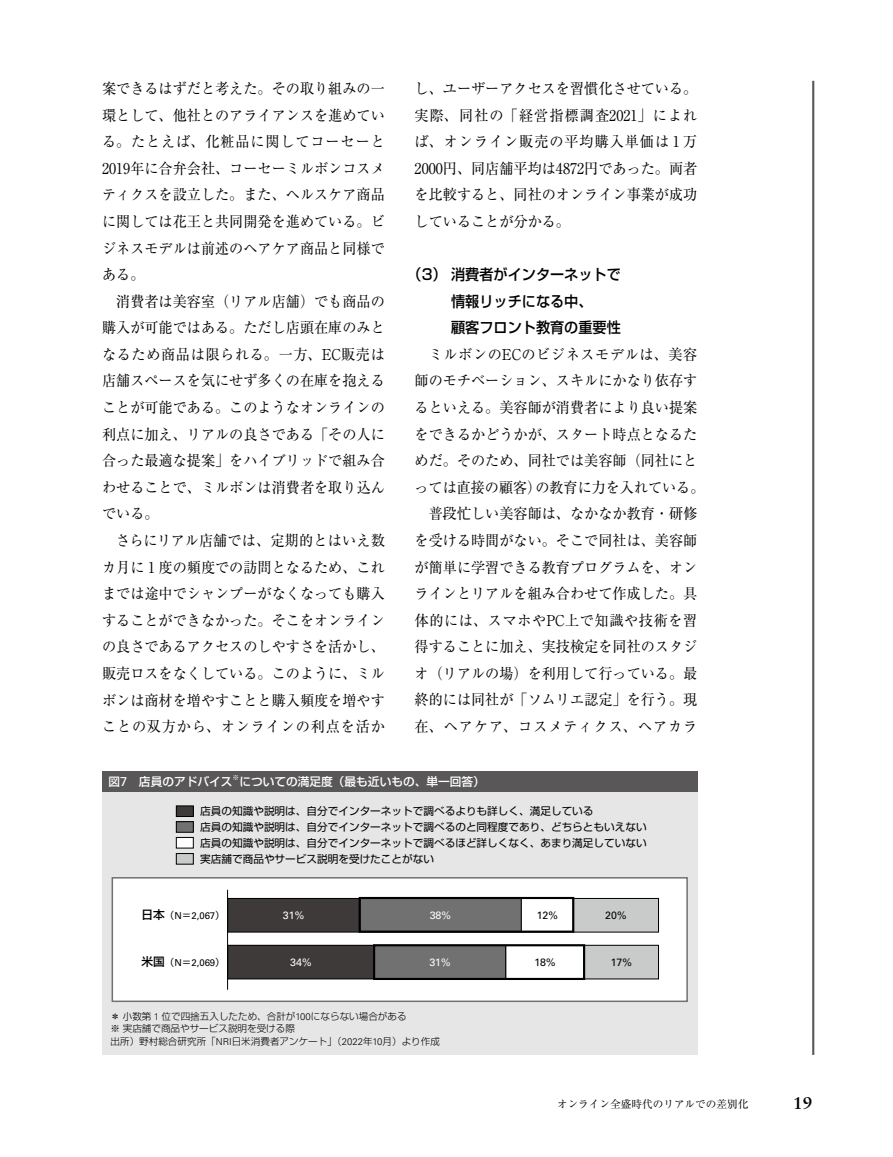
<style>
.page{position:relative;width:893px;height:1157px;background:#fff}
.page>*{position:absolute;margin:0;border:0;box-sizing:border-box;transform-origin:0 0}
.t1{font:700 16.95px "Sabon LT Std";color:#000}
.t2{font:14.85px/26.5px "Ryumin Pr 6 N";color:#000;text-align:justify;scale:.95 1}
.t3{font:500 14.85px/26.5px "Shin Go Pr 6 N";color:#000;scale:.95 1}
.t4{font:500 11.7px "Shin Go Pr 6 N";color:#fff}
.t5{font:10.65px/15.9px "Shin Go Pr 6 N";color:#000}
.t6{font:10.65px "Ryumin Pr 6 N";color:#000}
.t7{font:10.65px "Univers LT Std";color:#fff}
.t8{font:10.65px "Univers LT Std";color:#000}
.t9{font:300 9.6px/12.8px "Shin Go Pr 6 N";color:#000}
.t10{font:9.6px "Univers LT Std";color:#000}
.t11{font:500 6.75px "Shin Go Pr 6 N";color:#fff}
.s1{font-family:"Univers LT Std";font-weight:400;font-size:12.9px}
.s2{font-family:"P Shin Go Pr 6 N";font-weight:500;font-size:11.7px}
.s3{font-family:"Shin Go Pr 6 N"}
.s4{font-family:"Univers LT Std"}
</style>
<div class="page">
<hr style="left:812px;top:81px;width:2px;height:973px;background:#595757">
<div style="left:102px;top:771px;width:595px;height:21px;background:#595757"></div>
<div style="left:102px;top:792px;width:595px;height:262px;background:#e6e6e6"></div>
<div style="left:112px;top:877px;width:575px;height:124px;background:#fff"></div>
<div style="left:112px;top:877px;width:576px;height:125px;border:2px solid #727171"></div>
<div style="left:176px;top:806px;width:17px;height:10px;background:#3e3a39"></div>
<div style="left:176px;top:805px;width:18px;height:11px;border:1px solid #000"></div>
<div style="left:176px;top:821px;width:17px;height:11px;background:#727171"></div>
<div style="left:176px;top:821px;width:18px;height:11px;border:1px solid #000"></div>
<div style="left:176px;top:837px;width:17px;height:11px;background:#fff"></div>
<div style="left:176px;top:837px;width:18px;height:11px;border:1px solid #000"></div>
<div style="left:176px;top:853px;width:17px;height:11px;background:#c9caca"></div>
<div style="left:176px;top:853px;width:18px;height:11px;border:1px solid #000"></div>
<div style="left:228px;top:945px;width:146px;height:34px;background:#3e3a39"></div>
<div style="left:227px;top:945px;width:147px;height:34px;border:1px solid #000"></div>
<div style="left:228px;top:898px;width:131px;height:34px;background:#3e3a39"></div>
<div style="left:227px;top:898px;width:133px;height:34px;border:1px solid #000"></div>
<div style="left:374px;top:945px;width:132px;height:34px;background:#727171"></div>
<div style="left:359px;top:898px;width:162px;height:34px;background:#727171"></div>
<div style="left:521px;top:898px;width:52px;height:34px;border:1px solid #000"></div>
<div style="left:584px;top:945px;width:74px;height:34px;background:#c9caca"></div>
<div style="left:584px;top:945px;width:75px;height:34px;border:1px solid #000"></div>
<div style="left:573px;top:898px;width:85px;height:34px;background:#c9caca"></div>
<div style="left:573px;top:898px;width:86px;height:34px;border:1px solid #000"></div>
<hr style="left:227px;top:889px;width:1px;height:100px;background:#000">
<div style="left:359px;top:897px;width:215px;height:35px;border:2px solid #000"></div>
<div style="left:373px;top:944px;width:212px;height:36px;border:2px solid #000"></div>
<p class="t2" style="left:102px;top:74px;width:299px">案できるはずだと考えた。その取り組みの一環として、他社とのアライアンスを進めている。たとえば、化粧品に関してコーセーと2019年に合弁会社、コーセーミルボンコスメティクスを設立した。また、ヘルスケア商品に関しては花王と共同開発を進めている。ビジネスモデルは前述のヘアケア商品と同様である。</p>
<p class="t2" style="left:102px;top:287px;width:299px;text-indent:14px">消費者は美容室（リアル店舗）でも商品の購入が可能ではある。ただし店頭在庫のみとなるため商品は限られる。一方、EC販売は店舗スペースを気にせず多くの在庫を抱えることが可能である。このようなオンラインの利点に加え、リアルの良さである「その人に合った最適な提案」をハイブリッドで組み合わせることで、ミルボンは消費者を取り込んでいる。</p>
<p class="t2" style="left:102px;top:526px;width:299px;text-indent:14px">さらにリアル店舗では、定期的とはいえ数カ月に 1 度の頻度での訪問となるため、これまでは途中でシャンプーがなくなっても購入することができなかった。そこをオンラインの良さであるアクセスのしやすさを活かし、販売ロスをなくしている。このように、ミルボンは商材を増やすことと購入頻度を増やすことの双方から、オンラインの利点を活か</p>
<p class="t2" style="left:415px;top:74px;width:299px">し、ユーザーアクセスを習慣化させている。実際、同社の「経営指標調査2021」によれば、オンライン販売の平均購入単価は 1 万2000円、同店舗平均は4872円であった。両者を比較すると、同社のオンライン事業が成功していることが分かる。</p>
<p class="t3" style="left:451px;top:260px;width:180px;text-indent:-44px">（3） 消費者がインターネットで情報リッチになる中、<br>顧客フロント教育の重要性</p>
<p class="t2" style="left:415px;top:340px;width:307px;text-align:center">ミルボンのECのビジネスモデルは、美容<br>師のモチベーション、スキルにかなり依存するといえる。美容師が消費者により良い提案をできるかどうかが、スタート時点となるためだ。そのため、同社では美容師（同社にとっては直接の顧客）の教育に力を入れている。普段忙しい美容師は、なかなか教育・研修<br>を受ける時間がない。そこで同社は、美容師が簡単に学習できる教育プログラムを、オンラインとリアルを組み合わせて作成した。具体的には、スマホやPC上で知識や技術を習得することに加え、実技検定を同社のスタジオ（リアルの場）を利用して行っている。最終的には同社が「ソムリエ認定」を行う。現在、ヘアケア、コスメティクス、ヘアカラ</p>
<p class="t4" style="left:108px;top:772px;width:126px">図<span class="s1">7</span>　店員のアドバイス</p>
<p class="t11" style="left:233px;top:772px;width:8px">※</p>
<p class="t4" style="left:239px;top:772px;width:247px">についての満足度（最も近いもの、単一回答）</p>
<p class="t5" style="left:200px;top:802px;width:448px">店員の知識や説明は、自分でインターネットで調べるよりも詳しく、満足している<br>店員の知識や説明は、自分でインターネットで調べるのと同程度であり、どちらともいえない店員の知識や説明は、自分でインターネットで調べるほど詳しくなく、あまり満足していない実店舗で商品やサービス説明を受けたことがない</p>
<p class="t10" style="left:141px;top:910px;width:85px"><span class="s2">日本</span><span class="s3">（</span>N<span class="s3">＝</span>2,067<span class="s3">）</span></p>
<p class="t10" style="left:141px;top:957px;width:85px"><span class="s2">米国</span><span class="s3">（</span>N<span class="s3">＝</span>2,069<span class="s3">）</span></p>
<p class="t7" style="left:283px;top:909px;width:23px">31%</p>
<p class="t7" style="left:290px;top:956px;width:23px">34%</p>
<p class="t7" style="left:429px;top:956px;width:23px">31%</p>
<p class="t7" style="left:430px;top:909px;width:23px">38%</p>
<p class="t8" style="left:537px;top:909px;width:23px">12%</p>
<p class="t8" style="left:534px;top:956px;width:23px">18%</p>
<p class="t8" style="left:611px;top:956px;width:23px">17%</p>
<p class="t8" style="left:605px;top:909px;width:23px">20%</p>
<p class="t9" style="left:111px;top:1008px;width:331px">＊小数第 <span class="s4">1</span> 位で四捨五入したため、合計が<span class="s4">100</span>にならない場合がある<br>※ 実店舗で商品やサービス説明を受ける際<br>出所）野村総合研究所「<span class="s4">NRI</span>日米消費者アンケート」（<span class="s4">2022</span>年<span class="s4">10</span>月）より作成</p>
<p class="t6" style="left:557px;top:1095px;width:193px">オンライン全盛時代のリアルでの差別化</p>
<p class="t1" style="left:793px;top:1093px;width:20px">19</p>
</div>
